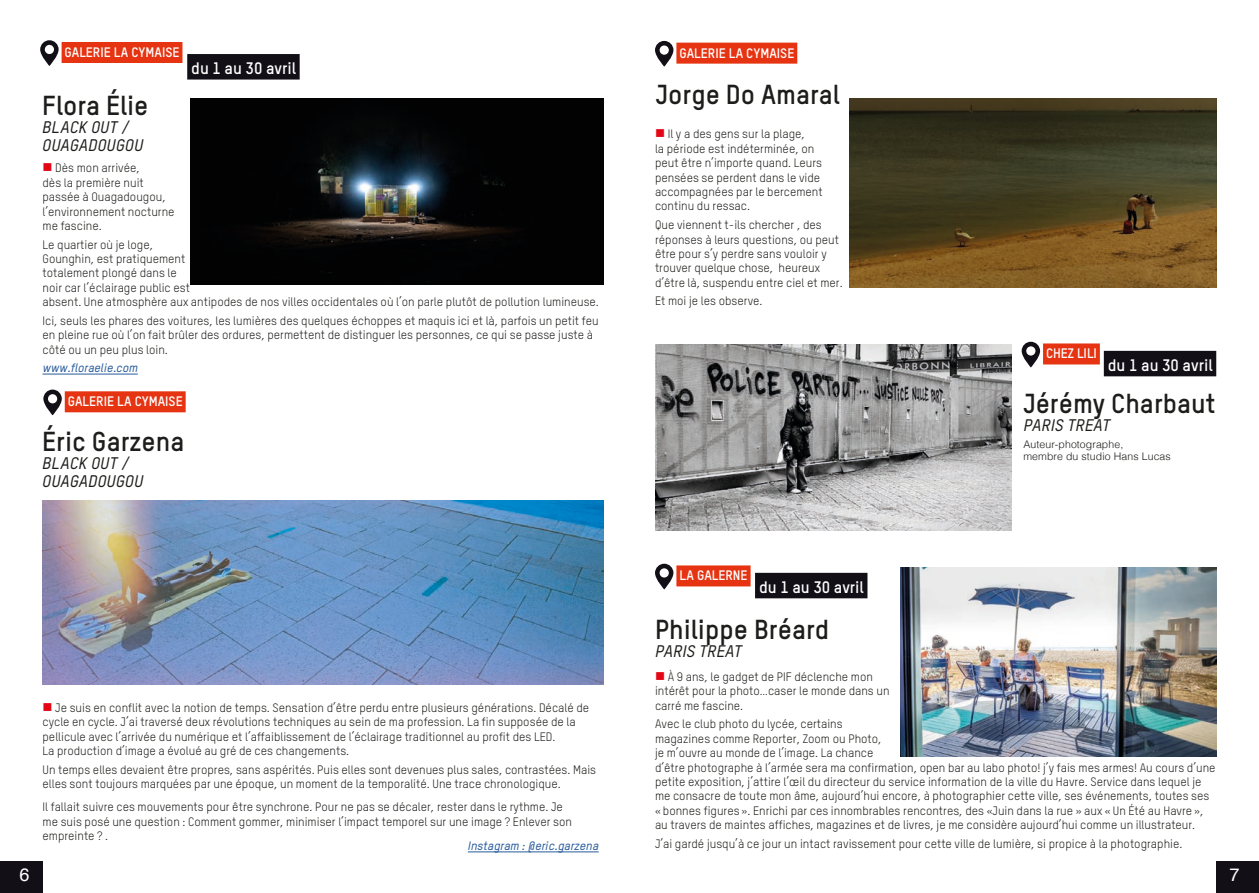
<style>
.page{position:relative;width:1259px;height:893px;background:#fff}
.page>*{position:absolute;margin:0;border:0;box-sizing:border-box;transform-origin:0 0}
.Titre_Nom{font:700 27px "TSTAR";color:#1d1d1b}
.t1{font:18px "Helvetica";color:#fff}
.Titre_Nom-2{font:italic 500 16.5px "TSTAR";letter-spacing:.01em;color:#1d1d1b}
.Titre_Nom-3{font:700 16.35px "TSTAR";color:#fff}
.Titre_Nom-4{font:700 13.5px "TSTAR";color:#fff}
.t2{font:12px/14.4px "TSTAR";color:#1d1d1b}
.t3{font:italic 500 12px "TSTAR";color:#275b9c}
.Titre_Nom-5{font:300 10.5px/12px "Helvetica";letter-spacing:.01em;color:#1d1d1b}
.s1{color:#e30614}
</style>
<div class="page">
<div style="left:0;top:861px;width:43px;height:32px;background:#130f17"></div>
<div style="left:1216px;top:861px;width:43px;height:32px;background:#130f17"></div>
<img style="left:850px;top:98px;width:366px;height:189px">
<img style="left:191px;top:98px;width:413px;height:186px">
<img style="left:43px;top:501px;width:561px;height:183px">
<hr style="left:43px;top:374px;width:95px;height:1px;background:#275b9c">
<div style="left:187px;top:54px;width:113px;height:26px;background:#130f17"></div>
<div style="left:1103px;top:351px;width:113px;height:25px;background:#130f17"></div>
<div style="left:755px;top:573px;width:112px;height:25px;background:#130f17"></div>
<div style="left:62px;top:42px;width:120px;height:21px;background:#e63412"></div>
<svg style="left:40px;top:40px;width:19px;height:26px"></svg>
<div style="left:676px;top:43px;width:121px;height:21px;background:#e63412"></div>
<svg style="left:655px;top:41px;width:18px;height:26px"></svg>
<div style="left:65px;top:391px;width:121px;height:21px;background:#e63412"></div>
<svg style="left:43px;top:390px;width:19px;height:25px"></svg>
<img style="left:655px;top:344px;width:356px;height:186px">
<img style="left:900px;top:567px;width:316px;height:189px">
<div style="left:1043px;top:343px;width:57px;height:21px;background:#e63412"></div>
<svg style="left:1021px;top:342px;width:19px;height:25px"></svg>
<div style="left:676px;top:565px;width:74px;height:21px;background:#e63412"></div>
<svg style="left:655px;top:564px;width:18px;height:25px"></svg>
<hr style="left:468px;top:852px;width:131px;height:1px;background:#275b9c">
<p class="Titre_Nom-4" style="left:65px;top:44px;width:116px">GALERIE LA CYMAISE</p>
<p class="Titre_Nom-4" style="left:679px;top:44px;width:116px">GALERIE LA CYMAISE</p>
<p class="Titre_Nom" style="left:42px;top:89px;width:108px">Flora Élie</p>
<p class="Titre_Nom-2" style="left:42px;top:117px;width:89px">BLACK OUT /</p>
<p class="Titre_Nom-2" style="left:42px;top:135px;width:102px">OUAGADOUGOU</p>
<p class="Titre_Nom-3" style="left:191px;top:58px;width:106px">du 1 au 30 avril</p>
<p class="t2" style="left:43px;top:161px;width:134px"><span class="s1">■</span> Dès mon arrivée,<br>dès la première nuit passée à Ouagadougou, l’environnement nocturne me fascine.</p>
<p class="t2" style="left:43px;top:237px;width:558px">Le quartier où je loge,<br>Gounghin, est pratiquement<br>totalement plongé dans le<br>noir car l’éclairage public est<br>absent. Une atmosphère aux antipodes de nos villes occidentales où l’on parle plutôt de pollution lumineuse.</p>
<p class="t2" style="left:43px;top:313px;width:558px">Ici, seuls les phares des voitures, les lumières des quelques échoppes et maquis ici et là, parfois un petit feu en pleine rue où l’on fait brûler des ordures, permettent de distinguer les personnes, ce qui se passe juste à côté ou un peu plus loin.</p>
<p class="t3" style="left:43px;top:361px;width:97px">www.floraelie.com</p>
<p class="Titre_Nom-4" style="left:68px;top:393px;width:116px">GALERIE LA CYMAISE</p>
<p class="Titre_Nom" style="left:42px;top:424px;width:144px">Éric Garzena</p>
<p class="Titre_Nom-2" style="left:42px;top:453px;width:89px">BLACK OUT /</p>
<p class="Titre_Nom-2" style="left:42px;top:471px;width:102px">OUAGADOUGOU</p>
<p class="t2" style="left:43px;top:700px;width:548px"><span class="s1">■</span> Je suis en conflit avec la notion de temps. Sensation d’être perdu entre plusieurs générations. Décalé de cycle en cycle. J’ai traversé deux révolutions techniques au sein de ma profession. La fin supposée de la pellicule avec l’arrivée du numérique et l’affaiblissement de l’éclairage traditionnel au profit des LED.<br>La production d’image a évolué au gré de ces changements.</p>
<p class="t2" style="left:43px;top:762px;width:555px">Un temps elles devaient être propres, sans aspérités. Puis elles sont devenues plus sales, contrastées. Mais elles sont toujours marquées par une époque, un moment de la temporalité. Une trace chronologique.</p>
<p class="t2" style="left:43px;top:800px;width:531px">Il fallait suivre ces mouvements pour être synchrone. Pour ne pas se décaler, rester dans le rythme. Je me suis posé une question : Comment gommer, minimiser l’impact temporel sur une image ? Enlever son empreinte ? .</p>
<p class="t3" style="left:468px;top:838px;width:132px">Instagram : @eric.garzena</p>
<p class="Titre_Nom" style="left:656px;top:78px;width:186px">Jorge Do Amaral</p>
<p class="t2" style="left:655px;top:127px;width:169px"><span class="s1">■</span> Il y a des gens sur la plage,<br>la période est indéterminée, on peut être n’importe quand. Leurs pensées se perdent dans le vide accompagnées par le bercement continu du ressac.</p>
<p class="t2" style="left:655px;top:218px;width:189px">Que viennent t-ils chercher , des réponses à leurs questions, ou peut être pour s’y perdre sans vouloir y trouver quelque chose, heureux d’être là, suspendu entre ciel et mer.</p>
<p class="t2" style="left:655px;top:294px;width:109px">Et moi je les observe.</p>
<p class="Titre_Nom-4" style="left:679px;top:567px;width:70px">LA GALERNE</p>
<p class="Titre_Nom-3" style="left:759px;top:577px;width:106px">du 1 au 30 avril</p>
<p class="Titre_Nom" style="left:655px;top:612px;width:176px">Philippe Bréard</p>
<p class="Titre_Nom-2" style="left:655px;top:641px;width:88px">PARIS TREAT</p>
<p class="Titre_Nom-4" style="left:1046px;top:345px;width:52px">CHEZ LILI</p>
<p class="Titre_Nom-3" style="left:1107px;top:355px;width:106px">du 1 au 30 avril</p>
<p class="Titre_Nom" style="left:1023px;top:386px;width:194px">Jérémy Charbaut</p>
<p class="Titre_Nom-2" style="left:1023px;top:414px;width:88px">PARIS TREAT</p>
<p class="Titre_Nom-5" style="left:1023px;top:437px;width:149px">Auteur-photographe,<br>membre du studio Hans Lucas</p>
<p class="t2" style="left:655px;top:669px;width:236px"><span class="s1">■</span> À 9 ans, le gadget de PIF déclenche mon intérêt pour la photo…caser le monde dans un carré me fascine.</p>
<p class="t2" style="left:655px;top:717px;width:562px">Avec le club photo du lycée, certains<br>magazines comme Reporter, Zoom ou Photo,<br>je m’ouvre au monde de l’image. La chance<br>d’être photographe à l’armée sera ma confirmation, open bar au labo photo! j’y fais mes armes! Au cours d’une petite exposition, j’attire l’œil du directeur du service information de la ville du Havre. Service dans lequel je me consacre de toute mon âme, aujourd’hui encore, à photographier cette ville, ses événements, toutes ses « bonnes figures ». Enrichi par ces innombrables rencontres, des «Juin dans la rue » aux « Un Été au Havre », au travers de maintes affiches, magazines et de livres, je me considère aujourd’hui comme un illustrateur.</p>
<p class="t2" style="left:655px;top:836px;width:529px">J’ai gardé jusqu’à ce jour un intact ravissement pour cette ville de lumière, si propice à la photographie.</p>
<h2 class="t1" style="left:19px;top:861px;width:12px">6</h2>
<h2 class="t1" style="left:1229px;top:861px;width:12px">7</h2>
</div>
